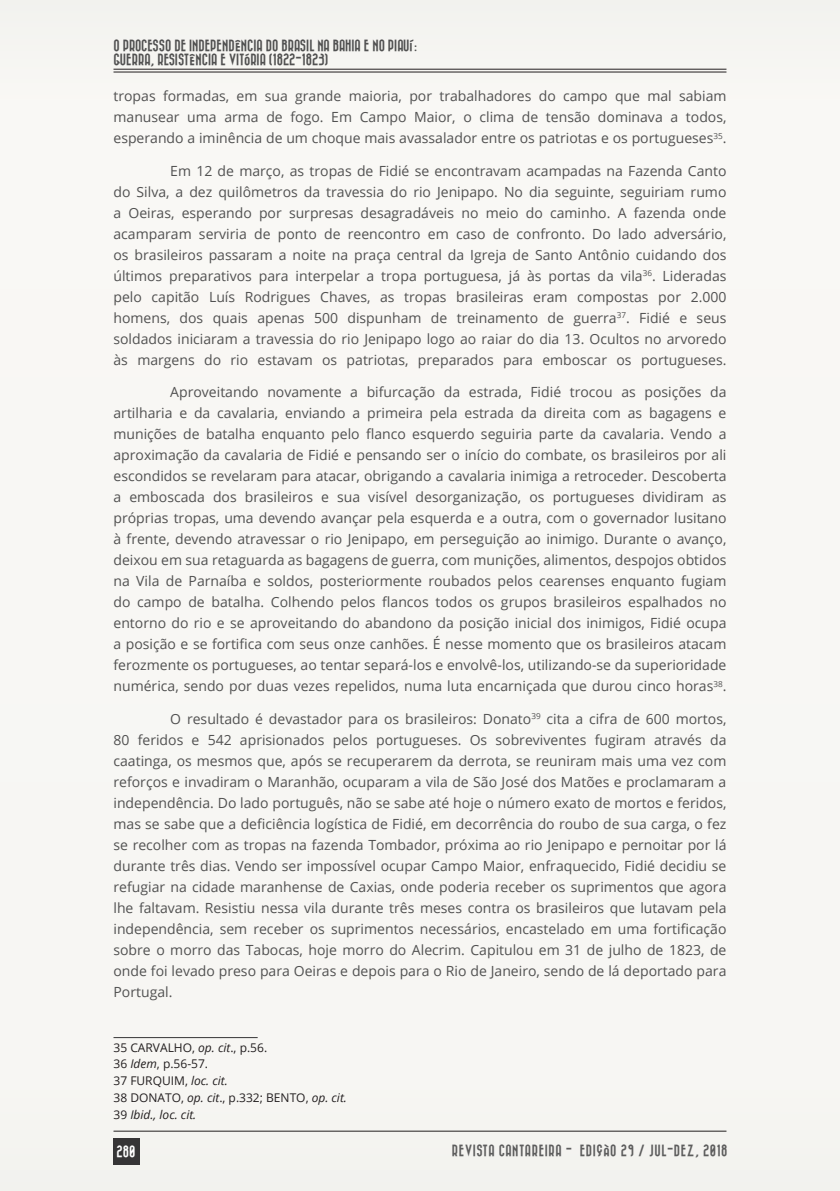
<style>
.page{position:relative;width:840px;height:1191px;background:#fff}
.page>*{position:absolute;margin:0;border:0;box-sizing:border-box;transform-origin:0 0}
.TEXTO{font:14px/21px "Open Sans";color:#515151;text-align:justify}
.t1{font:12px "Open Sans";color:#231f20}
.t2{font:12px/14px "Bazar";color:#515151}
.t3{font:12px "Bazar";letter-spacing:.05em;color:#5d5d5d}
.t4{font:italic 12px "Open Sans";color:#231f20}
.t5{font:12px "Bazar";color:#fff}
.s1{font-style:italic}
.s2{font-style:normal}
</style>
<div class="page">
<div style="left:0;top:0;width:839px;height:1190px;background:#f8f7f4"></div>
<hr style="left:113px;top:69px;width:613px;height:1px;background:#231f20">
<hr style="left:113px;top:72px;width:613px;height:1px;background:#231f20">
<hr style="left:113px;top:1130px;width:613px;height:1px;background:#231f20">
<div style="left:113px;top:1138px;width:26px;height:27px;background:#363536"></div>
<hr style="left:113px;top:1037px;width:144px;height:1px;background:#363536">
<p class="t2" style="left:113px;top:39px;width:305px">O PROCESSO DE INDEPENDÊNCIA DO BRASIL NA BAHIA E NO PIAUÍ:<br>GUERRA, RESISTÊNCIA E VITÓRIA (1822-1823)</p>
<p class="TEXTO" style="left:113px;top:85px;width:614px">tropas formadas, em sua grande maioria, por trabalhadores do campo que mal sabiam manusear uma arma de fogo. Em Campo Maior, o clima de tensão dominava a todos, esperando a iminência de um choque mais avassalador entre os patriotas e os portugueses<sup>35</sup>.</p>
<p class="TEXTO" style="left:113px;top:160px;width:614px;text-indent:57px">Em 12 de março, as tropas de Fidié se encontravam acampadas na Fazenda Canto do Silva, a dez quilômetros da travessia do rio Jenipapo. No dia seguinte, seguiriam rumo a Oeiras, esperando por surpresas desagradáveis no meio do caminho. A fazenda onde acamparam serviria de ponto de reencontro em caso de confronto. Do lado adversário, os brasileiros passaram a noite na praça central da Igreja de Santo Antônio cuidando dos últimos preparativos para interpelar a tropa portuguesa, já às portas da vila<sup>36</sup>. Lideradas pelo capitão Luís Rodrigues Chaves, as tropas brasileiras eram compostas por 2.000 homens, dos quais apenas 500 dispunham de treinamento de guerra<sup>37</sup>. Fidié e seus soldados iniciaram a travessia do rio Jenipapo logo ao raiar do dia 13. Ocultos no arvoredo às margens do rio estavam os patriotas, preparados para emboscar os portugueses.</p>
<p class="TEXTO" style="left:113px;top:381px;width:614px;text-indent:57px">Aproveitando novamente a bifurcação da estrada, Fidié trocou as posições da artilharia e da cavalaria, enviando a primeira pela estrada da direita com as bagagens e munições de batalha enquanto pelo flanco esquerdo seguiria parte da cavalaria. Vendo a aproximação da cavalaria de Fidié e pensando ser o início do combate, os brasileiros por ali escondidos se revelaram para atacar, obrigando a cavalaria inimiga a retroceder. Descoberta a emboscada dos brasileiros e sua visível desorganização, os portugueses dividiram as próprias tropas, uma devendo avançar pela esquerda e a outra, com o governador lusitano à frente, devendo atravessar o rio Jenipapo, em perseguição ao inimigo. Durante o avanço, deixou em sua retaguarda as bagagens de guerra, com munições, alimentos, despojos obtidos na Vila de Parnaíba e soldos, posteriormente roubados pelos cearenses enquanto fugiam do campo de batalha. Colhendo pelos flancos todos os grupos brasileiros espalhados no entorno do rio e se aproveitando do abandono da posição inicial dos inimigos, Fidié ocupa a posição e se fortifica com seus onze canhões. É nesse momento que os brasileiros atacam ferozmente os portugueses, ao tentar separá-los e envolvê-los, utilizando-se da superioridade numérica, sendo por duas vezes repelidos, numa luta encarniçada que durou cinco horas<sup>38</sup>.</p>
<p class="TEXTO" style="left:113px;top:707px;width:614px;text-indent:57px">O resultado é devastador para os brasileiros: Donato<sup>39</sup> cita a cifra de 600 mortos, 80 feridos e 542 aprisionados pelos portugueses. Os sobreviventes fugiram através da caatinga, os mesmos que, após se recuperarem da derrota, se reuniram mais uma vez com reforços e invadiram o Maranhão, ocuparam a vila de São José dos Matões e proclamaram a independência. Do lado português, não se sabe até hoje o número exato de mortos e feridos, mas se sabe que a deficiência logística de Fidié, em decorrência do roubo de sua carga, o fez se recolher com as tropas na fazenda Tombador, próxima ao rio Jenipapo e pernoitar por lá durante três dias. Vendo ser impossível ocupar Campo Maior, enfraquecido, Fidié decidiu se refugiar na cidade maranhense de Caxias, onde poderia receber os suprimentos que agora lhe faltavam. Resistiu nessa vila durante três meses contra os brasileiros que lutavam pela independência, sem receber os suprimentos necessários, encastelado em uma fortificação sobre o morro das Tabocas, hoje morro do Alecrim. Capitulou em 31 de julho de 1823, de onde foi levado preso para Oeiras e depois para o Rio de Janeiro, sendo de lá deportado para Portugal.</p>
<p class="t1" style="left:113px;top:1039px;width:155px">35 CARVALHO, <span class="s1">op. cit</span>., p.56.</p>
<p class="t1" style="left:113px;top:1055px;width:96px">36 <span class="s1">Idem</span>, p.56-57.</p>
<p class="t1" style="left:113px;top:1072px;width:116px">37 FURQUIM, <span class="s1">loc. cit.</span></p>
<p class="t1" style="left:113px;top:1089px;width:235px">38 DONATO, <span class="s1">op. cit</span>., p.332; BENTO, <span class="s1">op. cit.</span></p>
<p class="t4" style="left:113px;top:1106px;width:84px"><span class="s2">39</span> Ibid., loc. cit.</p>
<p class="t5" style="left:116px;top:1145px;width:20px">280</p>
<p class="t3" style="left:451px;top:1143px;width:277px">REVISTA CANTAREIRA - EDIÇÃO 29 / JUL-DEZ, 2018</p>
</div>
